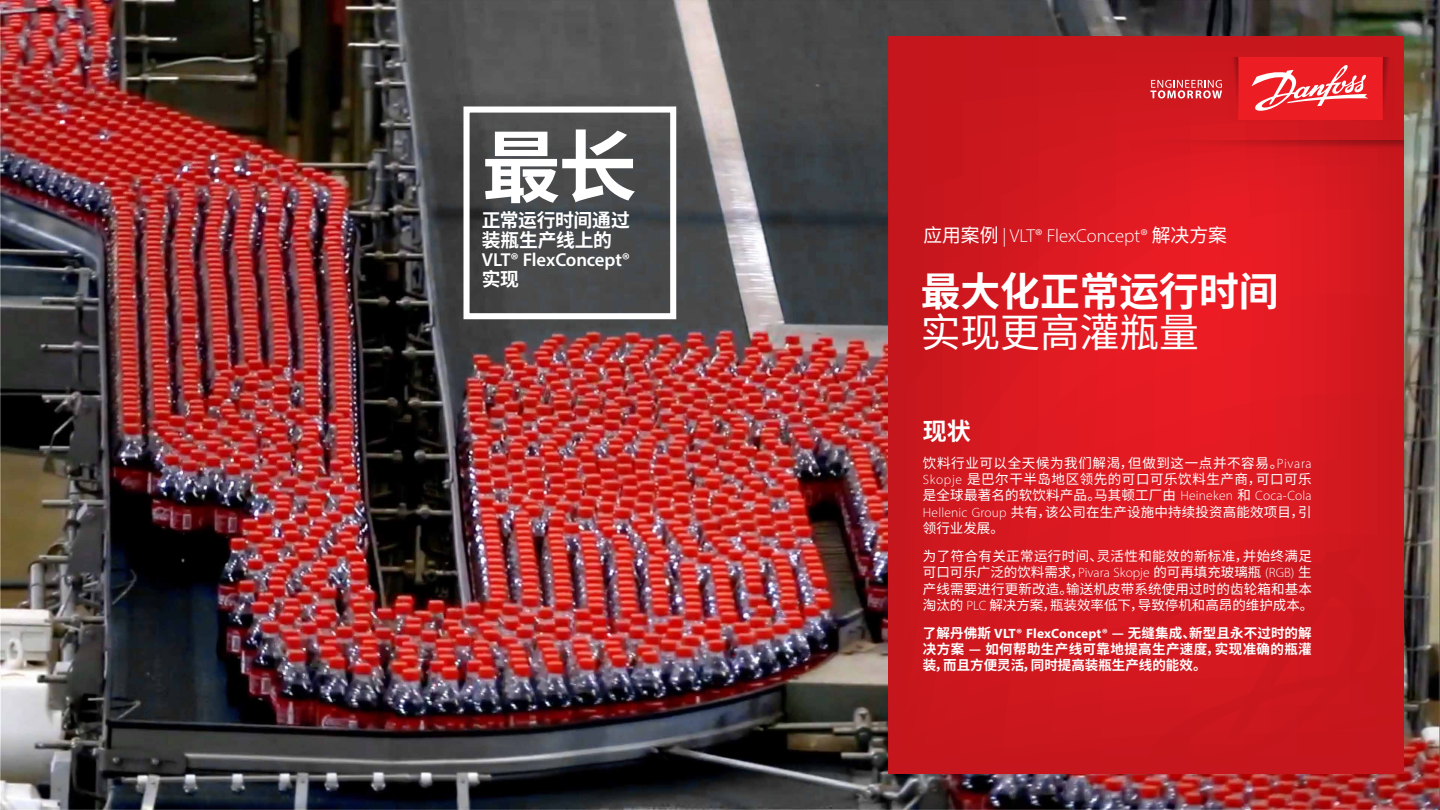
<style>
.page{position:relative;width:1440px;height:810px;background:#fff}
.page>*{position:absolute;margin:0;border:0;box-sizing:border-box;transform-origin:0 0}
.t1{font:700 78.75px "Source Han Sans SC";color:#fff}
.t2{font:700 39.75px "Source Han Sans SC";color:#fff}
.t3{font:39.75px "Source Han Sans SC";color:#fff}
.t4{font:700 24px "Source Han Sans SC";color:#fff}
.t5{font:300 18.75px "Myriad Pro";color:#fff}
.t6{font:700 18.75px/19.5px "Source Han Sans SC";letter-spacing:-.015em;color:#fff}
.t7{font:600 18.75px "Myriad Pro";letter-spacing:-.01em;color:#fff}
.t8{font:13.5px/16.2px "Source Han Sans SC";letter-spacing:.01em;color:#fff;text-align:justify}
.t9{font:700 13.5px/16.2px "Source Han Sans SC";letter-spacing:.03em;color:#fff;text-align:justify}
.s1{font-family:"Source Han Sans SC";font-weight:400}
.s2{font-family:"Myriad Pro";font-weight:300}
.s3{font-family:"Myriad Pro"}
</style>
<div class="page">
<img style="left:0;top:0;width:1440px;height:810px">
<svg style="left:888px;top:36px;width:516px;height:738px;background:#d4181f"></svg>
<svg style="left:1130px;top:541px;width:274px;height:232px;background:#cd171e"></svg>
<div style="left:464px;top:107px;width:212px;height:212px;border:6px solid #fff"></div>
<div style="left:1239px;top:57px;width:144px;height:63px;background:#ed1d24"></div>
<svg style="left:1251px;top:65px;width:117px;height:46px"></svg>
<svg style="left:1130px;top:141px;width:274px;height:11px;background:#ca171e"></svg>
<svg style="left:1383px;top:57px;width:11px;height:63px"></svg>
<svg style="left:1150px;top:57px;width:89px;height:63px;background:#d12b31"></svg>
<h1 class="t1" style="left:482px;top:123px;width:157px">最长</h1>
<h3 class="t6" style="left:482px;top:211px;width:150px">正常运行时间通过装瓶生产线上的</h3>
<h3 class="t7" style="left:482px;top:248px;width:150px">VLT® FlexConcept®</h3>
<h3 class="t6" style="left:482px;top:269px;width:39px">实现</h3>
<h3 class="t5" style="left:923px;top:225px;width:305px"><span class="s1">应用案例</span> | VLT® FlexConcept® <span class="s1">解决方案</span></h3>
<h2 class="t2" style="left:921px;top:269px;width:359px">最大化正常运行时间</h2>
<h2 class="t3" style="left:921px;top:310px;width:280px">实现更高灌瓶量</h2>
<h3 class="t4" style="left:923px;top:418px;width:49px">现状</h3>
<p class="t8" style="left:923px;top:455px;width:390px">饮料行业可以全天候为我们解渴，但做到这一点并不容易。<span class="s2">Pivara Skopje</span> 是巴尔干半岛地区领先的可口可乐饮料生产商，可口可乐是全球最著名的软饮料产品。马其顿工厂由 <span class="s2">Heineken</span> 和 <span class="s2">Coca-Cola Hellenic Group</span> 共有，该公司在生产设施中持续投资高能效项目，引领行业发展。</p>
<p class="t8" style="left:923px;top:548px;width:392px;text-align:left">为了符合有关正常运行时间、灵活性和能效的新标准，并始终满足可口可乐广泛的饮料需求，<span class="s2">Pivara Skopje</span> 的可再填充玻璃瓶 <span class="s2">(RGB)</span> 生产线需要进行更新改造。输送机皮带系统使用过时的齿轮箱和基本淘汰的 <span class="s2">PLC</span> 解决方案，瓶装效率低下，导致停机和高昂的维护成本。</p>
<p class="t9" style="left:923px;top:625px;width:390px">了解丹佛斯 <span class="s3">VLT® FlexConcept®</span> — 无缝集成、新型且永不过时的解决方案 — 如何帮助生产线可靠地提高生产速度，实现准确的瓶灌装，而且方便灵活，同时提高装瓶生产线的能效。</p>
</div>
